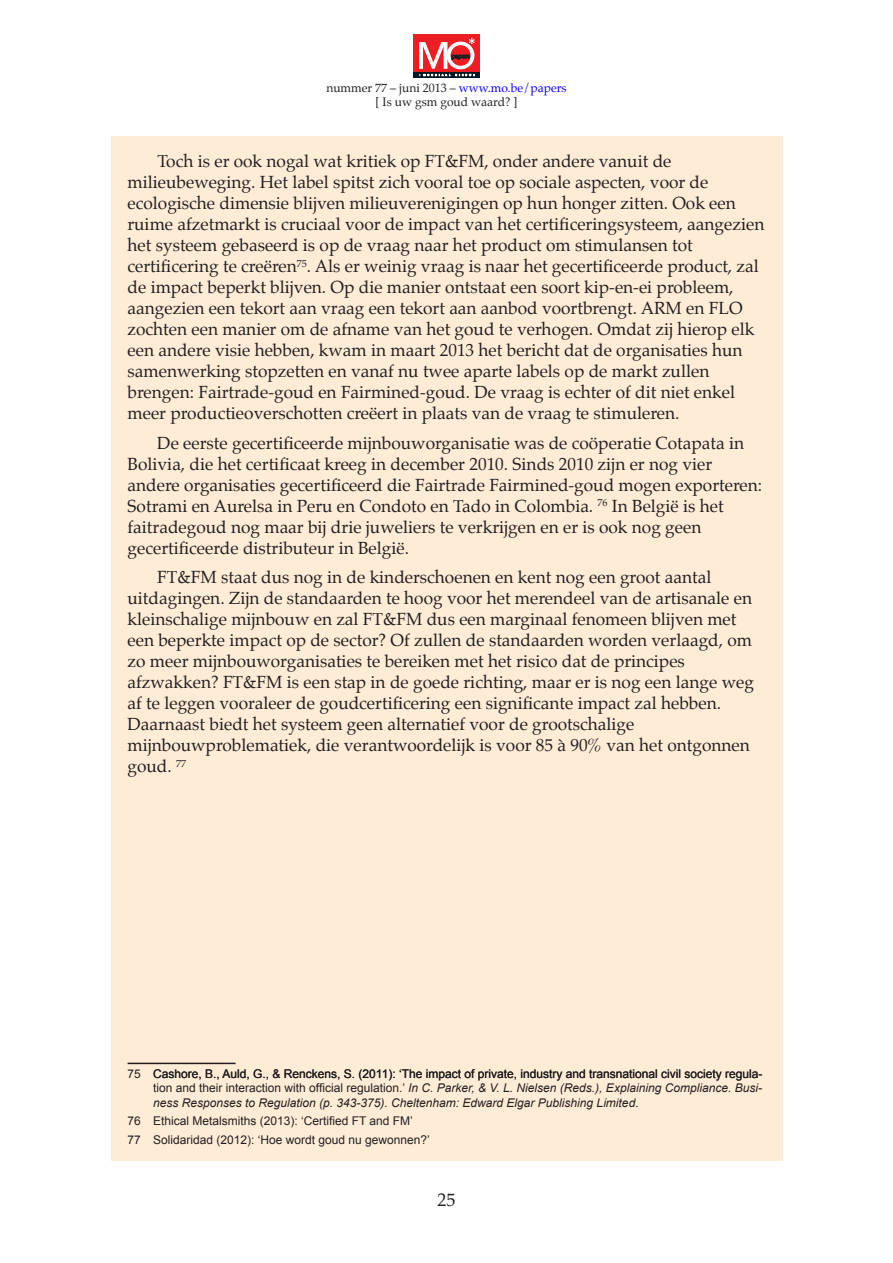
<style>
.page{position:relative;width:893px;height:1263px;background:#fff}
.page>*{position:absolute;margin:0;border:0;box-sizing:border-box;transform-origin:0 0}
.t1{font:18px "Palatino";color:#231f20}
.MO_tekst{font:17.25px/21px "Palatino";color:#231f20}
.MO_voetnoot{font:12px/14.4px "Arial";color:#231f20;text-align:justify}
.t2{font:12px/14.4px "Palatino";color:#231f20;text-align:center}
.s1{color:#1000fa}
.s2{font-style:italic}
</style>
<div class="page">
<div style="left:413px;top:34px;width:67px;height:44px;background:#ee1d23"></div>
<svg style="left:414px;top:72px;width:66px;height:6px"></svg>
<svg style="left:419px;top:38px;width:56px;height:38px"></svg>
<div style="left:111px;top:136px;width:671px;height:1025px;background:#feecd7"></div>
<hr style="left:128px;top:1063px;width:108px;height:1px;background:#231f20">
<p class="t2" style="left:326px;top:82px;width:242px">nummer 77 – juni 2013 – <span class="s1">www.mo.be/papers </span>[ Is uw gsm goud waard? ]</p>
<p class="MO_tekst" style="left:128px;top:152px;width:638px;text-indent:30px">Toch is er ook nogal wat kritiek op FT&amp;FM, onder andere vanuit de milieubeweging. Het label spitst zich vooral toe op sociale aspecten, voor de ecologische dimensie blijven milieuverenigingen op hun honger zitten. Ook een ruime afzetmarkt is cruciaal voor de impact van het certificeringsysteem, aangezien het systeem gebaseerd is op de vraag naar het product om stimulansen tot certificering te creëren<sup>75</sup>. Als er weinig vraag is naar het gecertificeerde product, zal de impact beperkt blijven. Op die manier ontstaat een soort kip-en-ei probleem, aangezien een tekort aan vraag een tekort aan aanbod voortbrengt. ARM en FLO zochten een manier om de afname van het goud te verhogen. Omdat zij hierop elk een andere visie hebben, kwam in maart 2013 het bericht dat de organisaties hun samenwerking stopzetten en vanaf nu twee aparte labels op de markt zullen brengen: Fairtrade-goud en Fairmined-goud. De vraag is echter of dit niet enkel meer productieoverschotten creëert in plaats van de vraag te stimuleren.</p>
<p class="MO_tekst" style="left:128px;top:434px;width:636px;text-indent:30px">De eerste gecertificeerde mijnbouworganisatie was de coöperatie Cotapata in Bolivia, die het certificaat kreeg in december 2010. Sinds 2010 zijn er nog vier andere organisaties gecertificeerd die Fairtrade Fairmined-goud mogen exporteren:<br>Sotrami en Aurelsa in Peru en Condoto en Tado in Colombia. <sup>76</sup> In België is het faitradegoud nog maar bij drie juweliers te verkrijgen en er is ook nog geen gecertificeerde distributeur in België.</p>
<p class="MO_tekst" style="left:128px;top:568px;width:628px;text-indent:30px">FT&amp;FM staat dus nog in de kinderschoenen en kent nog een groot aantal uitdagingen. Zijn de standaarden te hoog voor het merendeel van de artisanale en kleinschalige mijnbouw en zal FT&amp;FM dus een marginaal fenomeen blijven met een beperkte impact op de sector? Of zullen de standaarden worden verlaagd, om zo meer mijnbouworganisaties te bereiken met het risico dat de principes afzwakken? FT&amp;FM is een stap in de goede richting, maar er is nog een lange weg af te leggen vooraleer de goudcertificering een significante impact zal hebben.<br>Daarnaast biedt het systeem geen alternatief voor de grootschalige mijnbouwproblematiek, die verantwoordelijk is voor 85 à 90% van het ontgonnen goud. <sup>77</sup></p>
<p class="MO_voetnoot" style="left:153px;top:1066px;width:611px;text-indent:-26px">75 Cashore, B., Auld, G., Renckens, S. (2011): ‘The impact of private, industry and transnational civil society regula&shy;tion and their interaction with official regulation.’ <span class="s2">In C. Parker, &amp; V. L. Nielsen (Reds.), Explaining Compliance. Busi&shy;ness Responses to Regulation (p. 343-375). Cheltenham: Edward Elgar Publishing Limited.</span></p>
<p class="MO_voetnoot" style="left:128px;top:1114px;width:287px">76 Ethical Metalsmiths (2013): ‘Certified FT and FM’</p>
<p class="MO_voetnoot" style="left:128px;top:1132px;width:304px">77 Solidaridad (2012): ‘Hoe wordt goud nu gewonnen?’</p>
<p class="t1" style="left:437px;top:1187px;width:19px">25</p>
</div>
